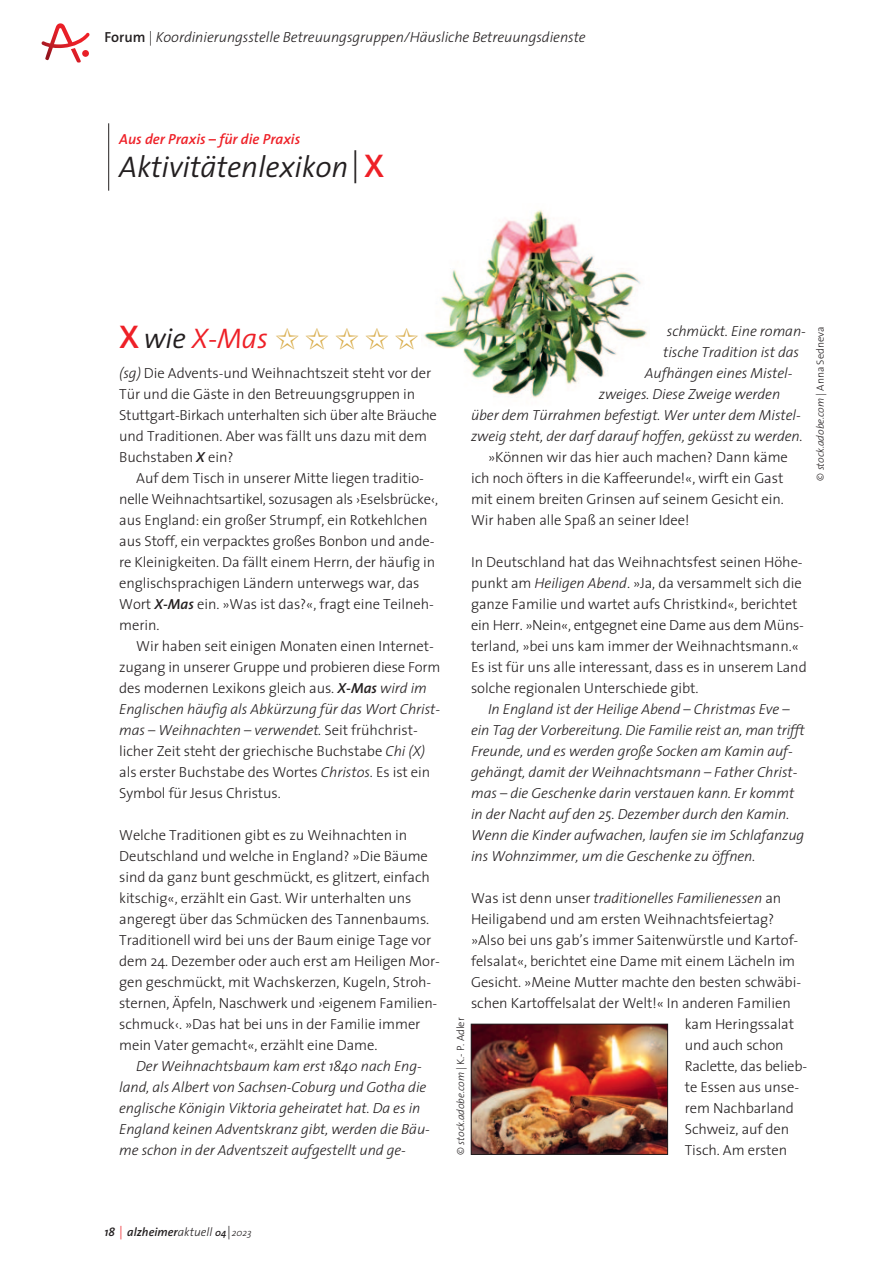
<style>
.page{position:relative;width:893px;height:1263px;background:#fff}
.page>*{position:absolute;margin:0;border:0;box-sizing:border-box;transform-origin:0 0}
.t1{font:italic 300 30px "The Sans";letter-spacing:-.005em;color:#231f20}
.t2{font:italic 300 28.5px "The Sans";letter-spacing:-.005em;color:#ee2027}
.t3{font:300 14.7px/21px "The Sans";letter-spacing:-.005em;color:#231f20}
.t4{font:italic 300 14.7px/21px "The Sans";letter-spacing:-.005em;color:#231f20}
.t5{font:italic 600 14.7px "The Sans";color:#ee2027}
.t6{font:italic 600 12px "The Sans";color:#231f20}
.t7{font:italic 300 10.5px "The Sans";letter-spacing:-.005em;color:#231f20}
.s1{font-weight:600;font-style:normal}
.s2{font-style:normal}
.s3{font-style:normal;font-size:33px}
.s4{font-weight:600;font-style:normal;font-size:33px;color:#ee2027}
.s5{font-weight:600;font-style:normal;font-size:33px}
.s6{color:#231f20}
.s7{color:#daaf50}
.s8{font-style:italic}
.s9{font-weight:600;font-style:italic}
.s10{font-weight:300;font-style:normal;font-size:13.5px;color:#ee2027}
.s11{font-weight:300}
.s12{font-size:9.9px}
.s13{font-weight:300;font-style:normal;font-size:13.5px}
.s14{font-weight:300;font-size:9.9px}
</style>
<div class="page">
<img style="left:424px;top:210px;width:224px;height:188px">
<hr style="left:108px;top:123px;width:1px;height:68px;background:#231f20">
<svg style="left:42px;top:23px;width:47px;height:40px"></svg>
<img style="left:473px;top:1026px;width:193px;height:126px">
<div style="left:471px;top:1024px;width:197px;height:130px;border:1px solid #231f20"></div>
<p class="t4" style="left:104px;top:28px;width:483px"><span class="s1">Forum</span> <span class="s2">|</span> Koordinierungsstelle Betreuungsgruppen/Häusliche Betreuungsdienste</p>
<p class="t5" style="left:119px;top:134px;width:183px">Aus der Praxis – für die Praxis</p>
<h1 class="t1" style="left:119px;top:156px;width:267px">Aktivitätenlexikon <span class="s3">|</span><span class="s4">X</span></h1>
<h2 class="t2" style="left:119px;top:327px;width:302px"><span class="s5">X</span> <span class="s6">wie</span> X-Mas <span class="s7">✩</span> <span class="s7">✩</span> <span class="s7">✩</span> <span class="s7">✩</span> <span class="s7">✩</span></h2>
<p class="t3" style="left:119px;top:364px;width:319px"><span class="s8">(sg)</span> Die Advents-und Weihnachtszeit steht vor der Tür und die Gäste in den Betreuungsgruppen in Stuttgart-Birkach unterhalten sich über alte Bräuche und Traditionen. Aber was fällt uns dazu mit dem Buchstaben <span class="s9">X</span> ein?</p>
<p class="t3" style="left:119px;top:469px;width:321px;text-indent:17px">Auf dem Tisch in unserer Mitte liegen traditio - nel le Weihnachtsartikel, sozusagen als ›Esels brücke‹, aus England: ein großer Strumpf, ein Rotkehlchen aus Stoff, ein verpacktes großes Bonbon und ande - re Kleinigkeiten. Da fällt einem Herrn, der häufig in englischsprachigen Ländern unterwegs war, das Wort <span class="s9">X-Mas</span> ein. »Was ist das?«, fragt eine Teilneh - merin.</p>
<p class="t3" style="left:119px;top:637px;width:323px;text-indent:17px">Wir haben seit einigen Monaten einen Inter net - zugang in unserer Gruppe und probieren diese Form des modernen Lexikons gleich aus. <span class="s9">X-Mas</span> <span class="s8">wird im Englischen häufig als Abkürzung für das Wort Christ - mas – Weihnachten – verwendet.</span> Seit frühchrist - licher Zeit steht der griechische Buchstabe <span class="s8">Chi (X) </span>als erster Buchstabe des Wortes <span class="s8">Christos</span>. Es ist ein Symbol für Jesus Christus.</p>
<p class="t3" style="left:119px;top:826px;width:322px">Welche Traditionen gibt es zu Weihnachten in Deutschland und welche in England? »Die Bäume sind da ganz bunt geschmückt, es glitzert, einfach kitschig«, erzählt ein Gast. Wir unterhalten uns angeregt über das Schmücken des Tannenbaums.<br>Traditionell wird bei uns der Baum einige Tage vor dem 24. Dezember oder auch erst am Heiligen Mor - gen geschmückt, mit Wachskerzen, Kugeln, Stroh - sternen, Äpfeln, Naschwerk und ›eigenem Fami lien - schmuck‹. »Das hat bei uns in der Familie immer mein Vater gemacht«, erzählt eine Dame.</p>
<p class="t4" style="left:119px;top:1057px;width:312px;text-indent:17px">Der Weihnachtsbaum kam erst 1840 nach Eng - land, als Albert von Sachsen-Coburg und Gotha die englische Königin Viktoria geheiratet hat. Da es in England keinen Adventskranz gibt, werden die Bäu - me schon in der Adventszeit aufgestellt und ge -</p>
<p class="t4" style="left:667px;top:322px;width:141px">schmückt. Eine roman -</p>
<p class="t4" style="left:663px;top:343px;width:138px">tische Tradition ist das</p>
<p class="t4" style="left:645px;top:364px;width:149px">Auf hän gen eines Mistel -</p>
<p class="t4" style="left:599px;top:385px;width:183px">zweiges. Diese Zweige werden</p>
<p class="t4" style="left:471px;top:406px;width:331px">über dem Türrahmen befestigt. Wer unter dem Mistel -</p>
<p class="t4" style="left:471px;top:427px;width:333px">zweig steht, der darf darauf hoffen, geküsst zu werden.</p>
<p class="t3" style="left:471px;top:448px;width:318px;text-indent:17px">»Können wir das hier auch machen? Dann käme ich noch öfters in die Kaffeerunde!«, wirft ein Gast mit einem breiten Grinsen auf seinem Gesicht ein.<br>Wir haben alle Spaß an seiner Idee!</p>
<p class="t3" style="left:471px;top:553px;width:337px">In Deutschland hat das Weihnachtsfest seinen Höhe - punkt am <span class="s8">Heiligen Abend</span>. »Ja, da versammelt sich die ganze Familie und wartet aufs Christkind«, berichtet ein Herr. »Nein«, entgegnet eine Dame aus dem Müns - terland, »bei uns kam immer der Weihnachtsmann.« Es ist für uns alle interessant, dass es in unserem Land solche regionalen Unterschiede gibt.</p>
<p class="t4" style="left:471px;top:700px;width:335px;text-indent:17px">In England ist der Heilige Abend – Christmas Eve – ein Tag der Vorbereitung. Die Familie reist an, man trifft Freunde, und es werden große Socken am Kamin auf - gehängt, damit der Weihnachtsmann – Father Christ - mas – die Geschenke darin verstauen kann. Er kommt in der Nacht auf den 25. Dezember durch den Kamin.<br>Wenn die Kinder aufwachen, laufen sie im Schlaf an zug ins Wohnzimmer, um die Geschenke zu öffnen.</p>
<p class="t4" style="left:471px;top:889px;width:312px"><span class="s2">Was ist denn unser</span> traditionelles Familienessen <span class="s2">an</span></p>
<p class="t3" style="left:471px;top:910px;width:305px">Heiligabend und am ersten Weihnachtsfeiertag?</p>
<p class="t3" style="left:471px;top:931px;width:329px">»Also bei uns gab’s immer Saitenwürstle und Kar tof -</p>
<p class="t3" style="left:471px;top:952px;width:326px">felsalat«, berichtet eine Dame mit einem Lächeln im</p>
<p class="t3" style="left:471px;top:973px;width:332px">Gesicht. »Meine Mutter machte den besten schwäbi -</p>
<p class="t3" style="left:471px;top:994px;width:321px">schen Kartoffelsalat der Welt!« In anderen Familien</p>
<p class="t3" style="left:685px;top:1015px;width:111px">kam Heringssalat</p>
<p class="t3" style="left:685px;top:1036px;width:100px">und auch schon</p>
<p class="t3" style="left:685px;top:1057px;width:124px">Raclette, das be lieb-</p>
<p class="t3" style="left:685px;top:1078px;width:116px">te Essen aus unse -</p>
<p class="t3" style="left:685px;top:1099px;width:111px">rem Nachbarland</p>
<p class="t3" style="left:685px;top:1120px;width:106px">Schweiz, auf den</p>
<p class="t3" style="left:685px;top:1141px;width:104px">Tisch. Am ersten</p>
<p class="t7" style="left:456px;top:1154px;width:138px;rotate:-90deg"><span class="s2">©</span> stock.adobe.com <span class="s2">| K.- P. Adler</span></p>
<p class="t7" style="left:816px;top:480px;width:155px;rotate:-90deg"><span class="s2">©</span> stock.adobe.com <span class="s2">| Anna Sedneva</span></p>
<p class="t6" style="left:104px;top:1227px;width:149px">18 <span class="s10">|</span> alzheimer<span class="s11">aktuell</span> <span class="s12">04</span><span class="s13">|</span><span class="s14">2023</span></p>
</div>
